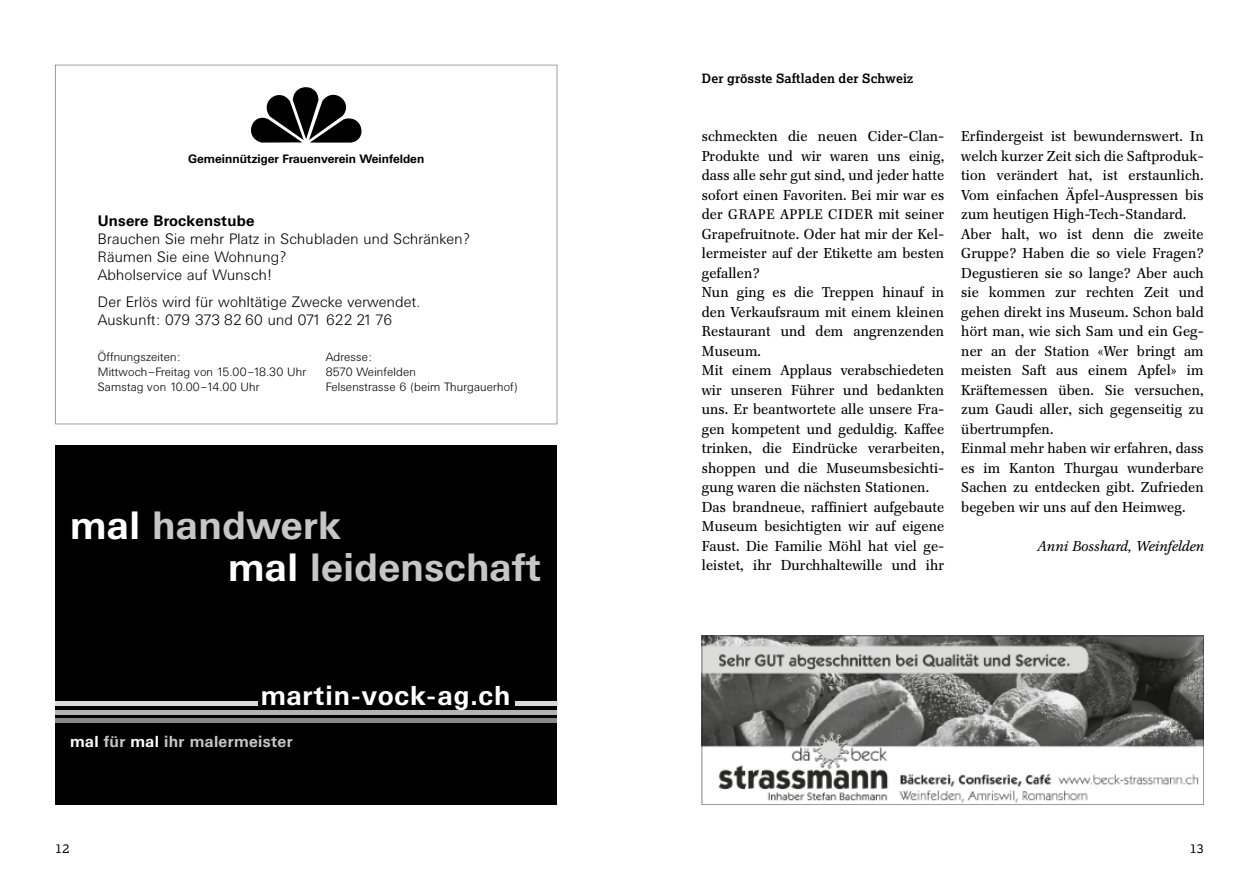
<style>
.page{position:relative;width:1259px;height:893px;background:#fff}
.page>*{position:absolute;margin:0;border:0;box-sizing:border-box;transform-origin:0 0}
.t1{font:700 39px/42px "Univers BQ";letter-spacing:.01em;color:#c6c6c6}
.t2{font:700 27px "Univers BQ";letter-spacing:.04em;color:#fff}
.t3{font:700 15.75px "Univers BQ";letter-spacing:.02em;color:#c6c6c6}
.t4{font:300 15px/18px "Univers BQ";letter-spacing:.015em;color:#000}
.t5{font:700 15px "Univers BQ";letter-spacing:.015em;color:#000}
.t6{font:14.25px/19.5px "Franklin Antiqua BQ";letter-spacing:.005em;color:#000}
.t7{font:italic 14.25px "Franklin Antiqua BQ";letter-spacing:.005em;color:#000}
.t8{font:13.8px "Franklin Antiqua BQ";letter-spacing:.05em;color:#000}
.t9{font:700 12.75px "Lexia";letter-spacing:.01em;color:#000}
.t10{font:12.75px "Lexia";color:#000}
.t11{font:300 12px/15px "Univers BQ";letter-spacing:.01em;color:#000}
.t12{font:700 12px "Univers BQ";color:#000}
.s1{color:#fff}
.s2{font-size:14.25px}
</style>
<div class="page">
<div style="left:55px;top:445px;width:502px;height:360px;background:#000"></div>
<hr style="left:55px;top:719px;width:502px;height:4px;background:#878787">
<hr style="left:55px;top:710px;width:502px;height:4px;background:#b3b2b2">
<hr style="left:515px;top:701px;width:42px;height:4px;background:#dadada">
<hr style="left:55px;top:701px;width:203px;height:4px;background:#dadada">
<svg style="left:55px;top:65px;width:502px;height:359px"></svg>
<svg style="left:251px;top:87px;width:110px;height:56px"></svg>
<svg style="left:702px;top:636px;width:501px;height:169px"></svg>
<p class="t12" style="left:188px;top:152px;width:237px">Gemeinnütziger Frauenverein Weinfelden</p>
<p class="t5" style="left:98px;top:212px;width:158px">Unsere Brockenstube</p>
<p class="t4" style="left:98px;top:230px;width:374px">Brauchen Sie mehr Platz in Schubladen und Schränken?<br>Räumen Sie eine Wohnung?<br>Abholservice auf Wunsch!</p>
<p class="t4" style="left:98px;top:293px;width:324px">Der Erlös wird für wohltätige Zwecke verwendet.<br>Auskunft: 079 373 82 60 und 071 622 21 76</p>
<p class="t11" style="left:98px;top:350px;width:210px">Öffnungszeiten:<br>Mittwoch–Freitag von 15.00–18.30 Uhr<br>Samstag von 10.00–14.00 Uhr</p>
<p class="t11" style="left:326px;top:350px;width:194px">Adresse:<br>8570 Weinfelden<br>Felsenstrasse 6 (beim Thurgauerhof)</p>
<h1 class="t1" style="left:228px;top:505px;width:314px;text-indent:-158px"><span class="s1">mal</span> handwerk<br><span class="s1">mal</span> leidenschaft</h1>
<h2 class="t2" style="left:261px;top:681px;width:251px">martin-vock-ag.ch</h2>
<p class="t3" style="left:70px;top:733px;width:224px"><span class="s1">mal</span> für <span class="s1">mal</span> ihr malermeister</p>
<p class="t9" style="left:702px;top:70px;width:213px">Der grösste Saftladen der Schweiz</p>
<p class="t6" style="left:702px;top:127px;width:244px;text-align:justify">schmeckten die neuen Cider-Clan-Pro dukte und wir waren uns einig, dass alle sehr gut sind, und jeder hatte sofort einen Favoriten. Bei mir war es</p>
<p class="t8" style="left:702px;top:207px;width:244px"><span class="s2">der</span> GRAPE APPLE CIDER <span class="s2">mit seiner</span></p>
<p class="t6" style="left:702px;top:225px;width:244px">Grapefruitnote. Oder hat mir der Kel&shy;lermeister auf der Etikette am besten gefallen?<br>Nun ging es die Treppen hinauf in den Verkaufsraum mit einem kleinen<br>Restaurant und dem angrenzenden<br>Museum.<br>Mit einem Applaus verabschiedeten wir unseren Führer und bedankten uns. Er beantwortete alle unsere Fra&shy;gen kompetent und geduldig. Kaffee trinken, die Eindrücke verarbeiten, shoppen und die Museumsbesichti&shy;gung waren die nächsten Stationen.<br>Das brandneue, raffiniert aufgebaute<br>Museum besichtigten wir auf eigene<br>Faust. Die Familie Möhl hat viel ge&shy;leistet, ihr Durchhaltewille und ihr</p>
<p class="t6" style="left:961px;top:127px;width:244px">Erfindergeist ist bewundernswert. In welch kurzer Zeit sich die Saftproduk&shy;tion verändert hat, ist er staunlich.<br>Vom einfachen Äpfel-Auspressen bis zum heutigen High-Tech-Standard.<br>Aber halt, wo ist denn die zweite Gruppe? Haben die so viele Fragen?<br>Degustieren sie so lange? Aber auch sie kommen zur rechten Zeit und gehen direkt ins Museum. Schon bald hört man, wie sich Sam und ein Geg&shy;ner an der Station «Wer bringt am meisten Saft aus einem Apfel» im Kräftemessen üben. Sie versuchen, zum Gaudi aller, sich gegenseitig zu übertrumpfen.<br>Einmal mehr haben wir erfahren, dass es im Kanton Thurgau wunderbare Sachen zu entdecken gibt. Zufrieden begeben wir uns auf den Heimweg.</p>
<p class="t7" style="left:1037px;top:538px;width:168px">Anni Bosshard, Weinfelden</p>
<p class="t10" style="left:55px;top:841px;width:15px">12</p>
<p class="t10" style="left:1189px;top:841px;width:15px">13</p>
</div>
